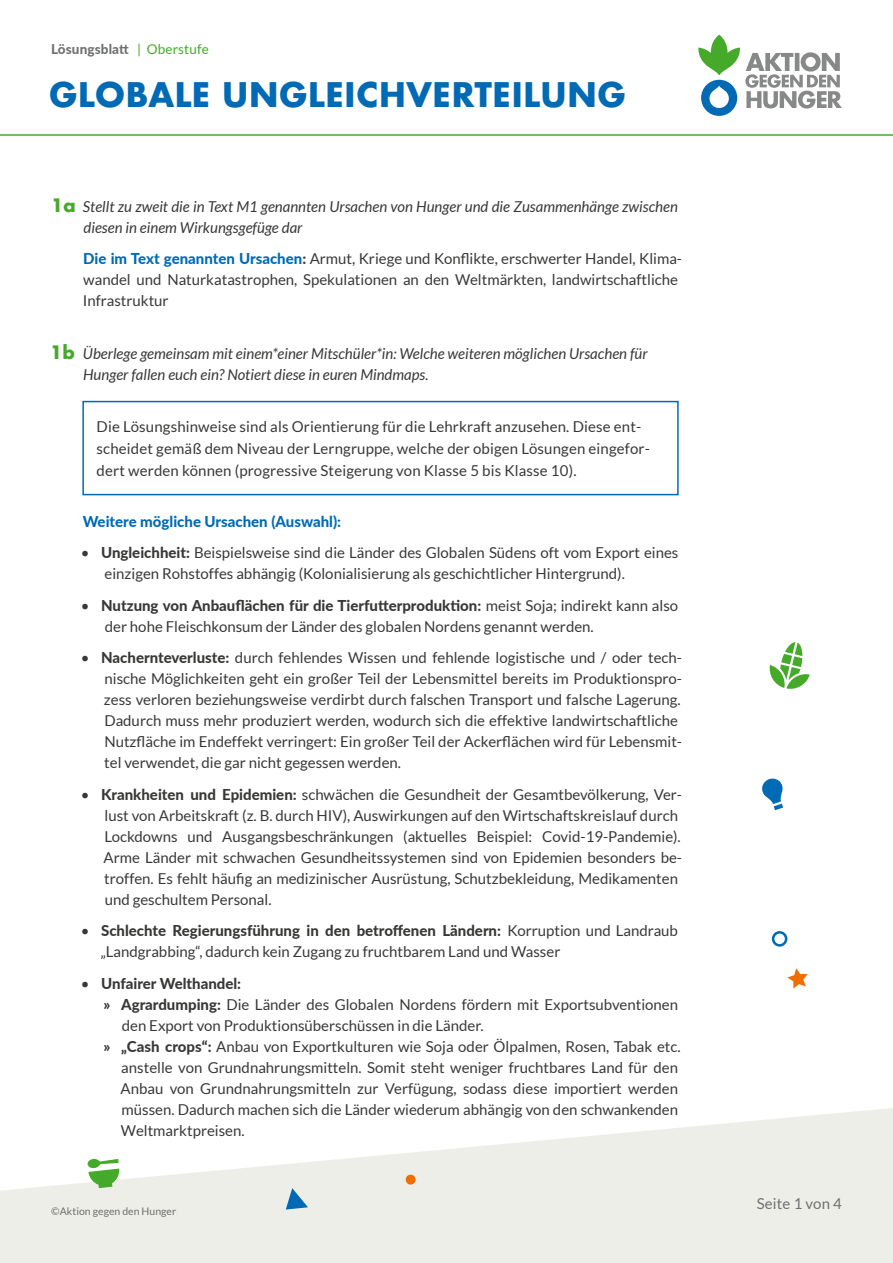
<style>
.page{position:relative;width:893px;height:1263px;background:#fff}
.page>*{position:absolute;margin:0;border:0;box-sizing:border-box;transform-origin:0 0}
.t1{font:700 33px "Futura";color:#006ab5}
.t2{font:700 18px "Futura";color:#45aa29}
.Aufzählung{font:15px/21px "Lato";color:#383937}
.aufgaben{font:italic 15px/21px "Lato";color:#383937}
.aufgaben-2{font:15px/21px "Lato";color:#383937}
.aufgaben-3{font:800 15px "Lato";color:#006ab5}
.t3{font:800 15px "Lato";color:#383937}
.t4{font:15px "Lato";letter-spacing:.01em;color:#6f7070}
.t5{font:800 13.5px "Lato";letter-spacing:.01em;color:#6f7070}
.t6{font:10.5px "Lato";color:#6f7070}
.s1{font-weight:400;color:#45aa29}
.s2{font-weight:800;color:#006ab5}
.s3{font-weight:800}
.s4{font-weight:400}
</style>
<div class="page">
<svg style="left:0;top:1108px;width:893px;height:155px;fill:#eeeee9"></svg>
<svg style="left:698px;top:35px;width:144px;height:81px"></svg>
<hr style="left:0;top:134px;width:893px;height:2px;background:#45aa29">
<svg style="left:787px;top:968px;width:21px;height:21px"></svg>
<svg style="left:769px;top:642px;width:41px;height:47px"></svg>
<div style="left:772px;top:931px;width:15px;height:16px;border:3px solid #006ab5;border-radius:50%"></div>
<svg style="left:762px;top:778px;width:21px;height:32px"></svg>
<svg style="left:87px;top:1159px;width:33px;height:29px"></svg>
<svg style="left:286px;top:1188px;width:22px;height:21px"></svg>
<svg style="left:405px;top:1174px;width:11px;height:11px"></svg>
<div style="left:82px;top:401px;width:597px;height:94px;border:2px solid #006ab5"></div>
<p class="t5" style="left:51px;top:39px;width:159px">Lösungsblatt <span class="s1">| Oberstufe</span></p>
<h1 class="t1" style="left:49px;top:71px;width:579px">GLOBALE UNGLEICHVERTEILUNG</h1>
<p class="t2" style="left:51px;top:192px;width:26px">1a</p>
<p class="t2" style="left:50px;top:339px;width:26px">1b</p>
<p class="aufgaben" style="left:83px;top:196px;width:597px">Stellt zu zweit die in Text M1 genannten Ursachen von Hunger und die Zusammenhänge zwischen diesen in einem Wirkungsgefüge dar</p>
<p class="aufgaben-2" style="left:83px;top:248px;width:601px"><span class="s2">Die im Text genannten Ursachen</span><span class="s3">:</span> Armut, Kriege und Konflikte, erschwerter Handel, Klima&shy;wandel und Naturkatastrophen, Spekulationen an den Weltmärkten, landwirtschaftliche<br>Infrastruktur</p>
<p class="aufgaben" style="left:83px;top:343px;width:566px">Überlege gemeinsam mit einem*einer Mitschüler*in: Welche weiteren möglichen Ursachen für<br>Hunger fallen euch ein? Notiert diese in euren Mindmaps.</p>
<p class="Aufzählung" style="left:97px;top:416px;width:555px;line-height:21.8px">Die Lösungshinweise sind als Orientierung für die Lehrkraft anzusehen. Diese ent&shy;scheidet gemäß dem Niveau der Lerngruppe, welche der obigen Lösungen eingefor&shy;dert werden können (progressive Steigerung von Klasse 5 bis Klasse 10).</p>
<p class="aufgaben-3" style="left:83px;top:510px;width:260px">Weitere mögliche Ursachen (Auswahl):</p>
<p class="Aufzählung" style="left:105px;top:542px;width:575px;text-indent:-24px">• <span class="s3">Ungleichheit:</span> Beispielsweise sind die Länder des Globalen Südens oft vom Export eines einzigen Rohstoffes abhängig (Kolonialisierung als geschichtlicher Hintergrund).</p>
<p class="Aufzählung" style="left:105px;top:594px;width:575px;text-indent:-24px">• <span class="s3">Nutzung von Anbauflächen für die Tierfutterproduktion:</span> meist Soja; indirekt kann also der hohe Fleischkonsum der Länder des globalen Nordens genannt werden.</p>
<p class="Aufzählung" style="left:104px;top:647px;width:580px;text-indent:-23px">• <span class="s3">Nachernteverluste:</span> durch fehlendes Wissen und fehlende logistische und / oder tech&shy;nische Möglichkeiten geht ein großer Teil der Lebensmittel bereits im Produktionspro&shy;zess verloren beziehungsweise verdirbt durch falschen Transport und falsche Lagerung.<br>Dadurch muss mehr produziert werden, wodurch sich die effektive landwirtschaftliche Nutzfläche im Endeffekt verringert: Ein großer Teil der Ackerflächen wird für Lebensmit&shy;tel verwendet, die gar nicht gegessen werden.</p>
<p class="Aufzählung" style="left:104px;top:783px;width:580px;text-indent:-23px">• <span class="s3">Krankheiten und Epidemien:</span> schwächen die Gesundheit der Gesamtbevölkerung, Ver&shy;lust von Arbeitskraft (z. B. durch HIV), Auswirkungen auf den Wirtschaftskreislauf durch Lockdowns und Ausgangsbeschränkungen (aktuelles Beispiel: Covid-19-Pandemie).<br>Arme Länder mit schwachen Gesundheitssystemen sind von Epidemien besonders be&shy;troffen. Es fehlt häufig an medizinischer Ausrüstung, Schutzbekleidung, Medikamenten und geschultem Personal.</p>
<p class="Aufzählung" style="left:100px;top:920px;width:579px;text-indent:-20px">• <span class="s3">Schlechte Regierungsführung in den betroffenen Ländern:</span> Korruption und Landraub „Landgrabbing“, dadurch kein Zugang zu fruchtbarem Land und Wasser</p>
<p class="t3" style="left:81px;top:972px;width:162px"><span class="s4">•</span> Unfairer Welthandel:</p>
<p class="Aufzählung" style="left:122px;top:993px;width:558px;text-indent:-18px"><span class="s3">» Agrardumping:</span> Die Länder des Globalen Nordens fördern mit Exportsubventionen den Export von Produktionsüberschüssen in die Länder.</p>
<p class="Aufzählung" style="left:121px;top:1035px;width:562px;text-indent:-17px"><span class="s3">» „Cash crops“:</span> Anbau von Exportkulturen wie Soja oder Ölpalmen, Rosen, Tabak etc. anstelle von Grundnahrungsmitteln. Somit steht weniger fruchtbares Land für den Anbau von Grundnahrungsmitteln zur Verfügung, sodass diese importiert werden müssen. Dadurch machen sich die Länder wiederum abhängig von den schwankenden Weltmarktpreisen.</p>
<p class="t6" style="left:51px;top:1205px;width:127px">©Aktion gegen den Hunger</p>
<p class="t4" style="left:757px;top:1195px;width:87px">Seite 1 von 4</p>
</div>
